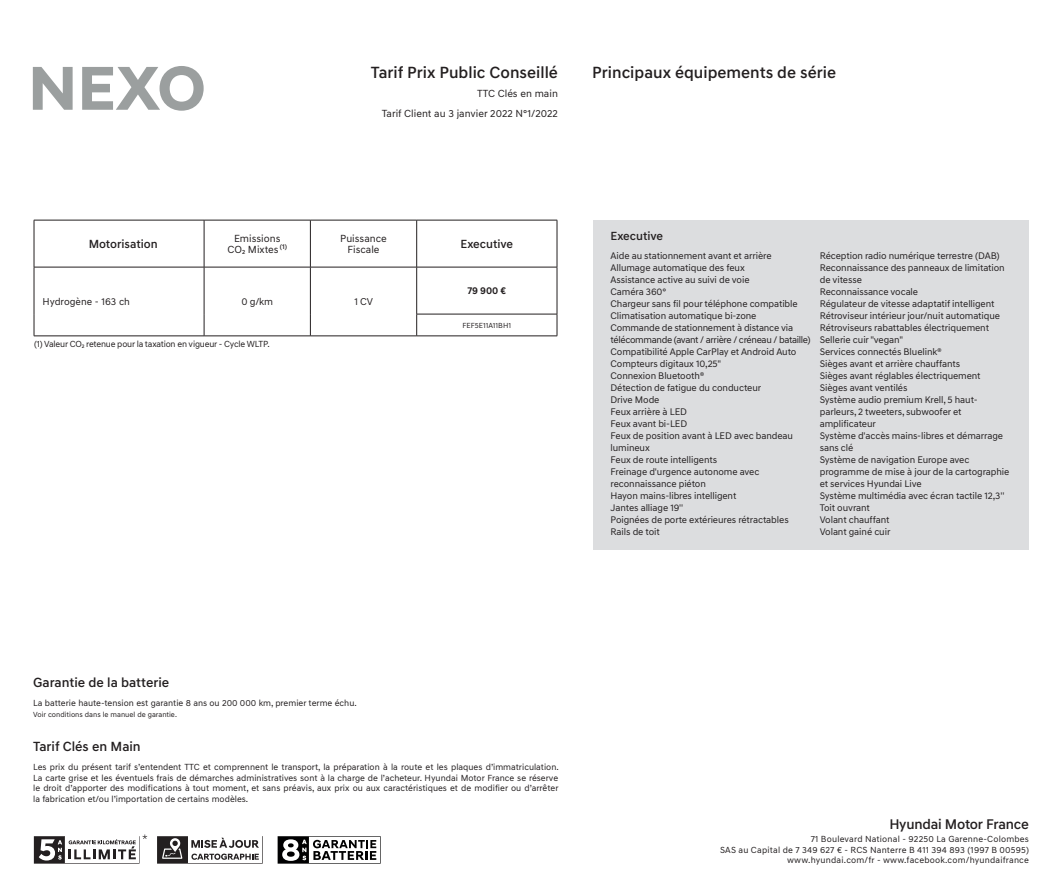
<style>
.page{position:relative;width:1063px;height:893px;background:#fff}
.page>*{position:absolute;margin:0;border:0;box-sizing:border-box;transform-origin:0 0}
.t1{font:700 63px "Hyundai Sans Head";color:#9b9f9f}
.t2{font:500 16.5px "Hyundai Sans Text";color:#231f20}
.t3{font:500 14.25px "Hyundai Sans Text";letter-spacing:-.015em;color:#231f20}
.t4{font:500 13.5px "Hyundai Sans Text";color:#231f20}
.t5{font:500 12px "Hyundai Sans Text";color:#231f20}
.t6{font:10.5px/10.5px "Hyundai Sans Text";color:#231f20;text-align:center}
.t7{font:10.2px "Hyundai Sans Text";color:#231f20}
.t8{font:700 10.2px "Hyundai Sans Text";color:#231f20}
.t9{font:9.75px/12px "Hyundai Sans Text";letter-spacing:-.01em;color:#231f20}
.t10{font:9px/10.5px "Hyundai Sans Text";color:#231f20;text-align:justify}
.t11{font:9px/10.5px "Hyundai Sans Text";letter-spacing:.02em;color:#231f20;text-align:right}
.t12{font:9px "Hyundai Sans Text";letter-spacing:-.02em;color:#231f20}
.t13{font:7.5px "Hyundai Sans Text";color:#231f20}
</style>
<div class="page">
<hr style="left:34px;top:220px;width:170px;height:1px;background:#231f20">
<hr style="left:34px;top:220px;width:1px;height:47px;background:#231f20">
<hr style="left:204px;top:220px;width:106px;height:1px;background:#231f20">
<hr style="left:204px;top:220px;width:1px;height:47px;background:#231f20">
<hr style="left:310px;top:220px;width:107px;height:1px;background:#231f20">
<hr style="left:310px;top:220px;width:1px;height:47px;background:#231f20">
<hr style="left:417px;top:220px;width:140px;height:1px;background:#231f20">
<hr style="left:416px;top:220px;width:1px;height:47px;background:#231f20">
<hr style="left:557px;top:220px;width:1px;height:47px;background:#231f20">
<hr style="left:34px;top:267px;width:170px;height:1px;background:#231f20">
<hr style="left:34px;top:267px;width:1px;height:47px;background:#231f20">
<hr style="left:204px;top:267px;width:106px;height:1px;background:#231f20">
<hr style="left:204px;top:267px;width:1px;height:47px;background:#231f20">
<hr style="left:310px;top:267px;width:107px;height:1px;background:#231f20">
<hr style="left:310px;top:267px;width:1px;height:47px;background:#231f20">
<hr style="left:417px;top:267px;width:140px;height:1px;background:#231f20">
<hr style="left:416px;top:267px;width:1px;height:47px;background:#231f20">
<hr style="left:557px;top:267px;width:1px;height:47px;background:#231f20">
<svg style="left:34px;top:314px;width:1px;height:22px"></svg>
<svg style="left:204px;top:314px;width:1px;height:22px"></svg>
<svg style="left:310px;top:314px;width:1px;height:22px"></svg>
<hr style="left:416px;top:314px;width:141px;height:1px;background:#231f20">
<svg style="left:416px;top:314px;width:1px;height:22px"></svg>
<svg style="left:557px;top:314px;width:1px;height:22px"></svg>
<hr style="left:34px;top:336px;width:170px;height:1px;background:#231f20">
<hr style="left:204px;top:336px;width:106px;height:1px;background:#231f20">
<hr style="left:310px;top:336px;width:107px;height:1px;background:#231f20">
<hr style="left:417px;top:336px;width:140px;height:1px;background:#231f20">
<div style="left:594px;top:220px;width:435px;height:329px;background:#dcdddf"></div>
<svg style="left:34px;top:834px;width:113px;height:30px"></svg>
<svg style="left:157px;top:836px;width:106px;height:28px"></svg>
<svg style="left:278px;top:836px;width:103px;height:28px"></svg>
<h1 class="t1" style="left:29px;top:50px;width:178px">NEXO</h1>
<h2 class="t2" style="left:371px;top:62px;width:188px">Tarif Prix Public Conseillé</h2>
<p class="t6" style="left:382px;top:84px;width:178px;line-height:19.5px;text-align:right">TTC Clés en main<br>Tarif Client au 3 janvier 2022 N°1/2022</p>
<h2 class="t2" style="left:592px;top:62px;width:245px">Principaux équipements de série</h2>
<p class="t5" style="left:89px;top:237px;width:71px">Motorisation</p>
<p class="t6" style="left:227px;top:233px;width:61px">Emissions<br>CO<sub>2</sub> Mixtes <sup>(1)</sup></p>
<p class="t6" style="left:340px;top:233px;width:48px">Puissance<br>Fiscale</p>
<p class="t5" style="left:461px;top:237px;width:54px">Executive</p>
<p class="t7" style="left:43px;top:296px;width:89px">Hydrogène - 163 ch</p>
<p class="t7" style="left:241px;top:296px;width:33px">0 g/km</p>
<p class="t7" style="left:354px;top:296px;width:20px">1 CV</p>
<p class="t12" style="left:34px;top:338px;width:237px">(1) Valeur CO<sub>2</sub> retenue pour la taxation en vigueur - Cycle WLTP.</p>
<p class="t8" style="left:467px;top:285px;width:40px">79 900 €</p>
<p class="t13" style="left:463px;top:321px;width:50px">FEF5E11A11BH1</p>
<p class="t5" style="left:611px;top:229px;width:54px">Executive</p>
<p class="t9" style="left:611px;top:249px;width:202px">Aide au stationnement avant et arrière<br>Allumage automatique des feux<br>Assistance active au suivi de voie<br>Caméra 360°<br>Chargeur sans fil pour téléphone compatible<br>Climatisation automatique bi-zone<br>Commande de stationnement à distance via télécommande (avant / arrière / créneau / bataille)<br>Compatibilité Apple CarPlay et Android Auto<br>Compteurs digitaux 10,25"<br>Connexion Bluetooth®<br>Détection de fatigue du conducteur<br>Drive Mode<br>Feux arrière à LED<br>Feux avant bi-LED<br>Feux de position avant à LED avec bandeau lumineux<br>Feux de route intelligents<br>Freinage d'urgence autonome avec reconnaissance piéton<br>Hayon mains-libres intelligent<br>Jantes alliage 19''<br>Poignées de porte extérieures rétractables<br>Rails de toit</p>
<p class="t9" style="left:820px;top:249px;width:191px">Réception radio numérique terrestre (DAB)<br>Reconnaissance des panneaux de limitation de vitesse<br>Reconnaissance vocale<br>Régulateur de vitesse adaptatif intelligent<br>Rétroviseur intérieur jour/nuit automatique<br>Rétroviseurs rabattables électriquement<br>Sellerie cuir "vegan"<br>Services connectés Bluelink®<br>Sièges avant et arrière chauffants<br>Sièges avant réglables électriquement<br>Sièges avant ventilés<br>Système audio premium Krell, 5 haut&shy;parleurs, 2 tweeters, subwoofer et amplificateur<br>Système d'accès mains-libres et démarrage sans clé<br>Système de navigation Europe avec programme de mise à jour de la cartographie et services Hyundai Live<br>Système multimédia avec écran tactile 12,3''<br>Toit ouvrant<br>Volant chauffant<br>Volant gainé cuir</p>
<h3 class="t4" style="left:33px;top:674px;width:137px">Garantie de la batterie</h3>
<p class="t10" style="left:33px;top:698px;width:325px">La batterie haute-tension est garantie 8 ans ou 200 000 km, premier terme échu.</p>
<p class="t13" style="left:33px;top:710px;width:145px">Voir conditions dans le manuel de garantie.</p>
<h3 class="t4" style="left:33px;top:738px;width:109px">Tarif Clés en Main</h3>
<p class="t10" style="left:33px;top:762px;width:527px">Les prix du présent tarif s’entendent TTC et comprennent le transport, la préparation à la route et les plaques d’immatriculation.<br>La carte grise et les éventuels frais de démarches administratives sont à la charge de l’acheteur. Hyundai Motor France se réserve le droit d’apporter des modifications à tout moment, et sans préavis, aux prix ou aux caractéristiques et de modifier ou d’arrêter la fabrication et/ou l’importation de certains modèles.</p>
<h3 class="t3" style="left:889px;top:815px;width:141px">Hyundai Motor France</h3>
<p class="t11" style="left:720px;top:834px;width:310px">71 Boulevard National - 92250 La Garenne-Colombes<br>SAS au Capital de 7 349 627 € - RCS Nanterre B 411 394 893 (1997 B 00595) www.hyundai.com/fr - www.facebook.com/hyundaifrance</p>
</div>
